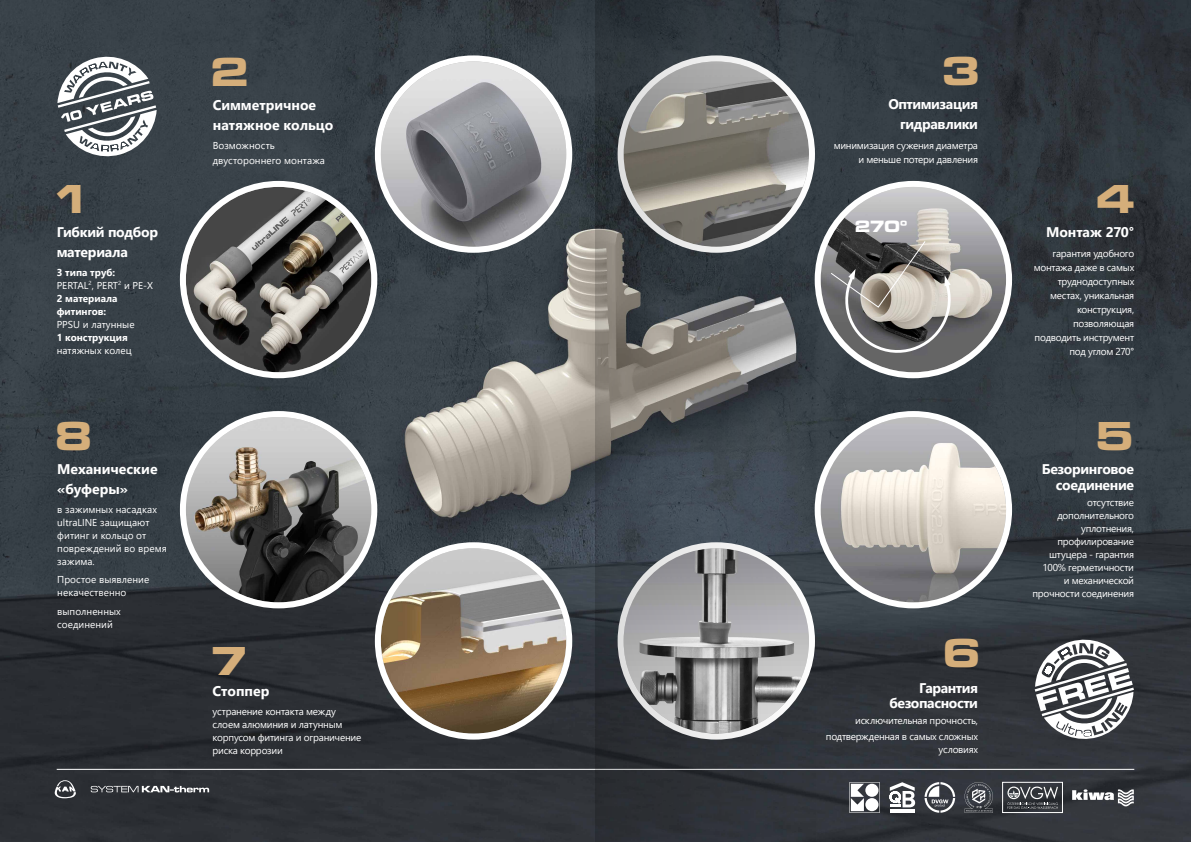
<style>
.page{position:relative;width:1191px;height:842px;background:#fff}
.page>*{position:absolute;margin:0;border:0;box-sizing:border-box;transform-origin:0 0}
.t1{font:42px "Microgramma D Bol Ext";color:#d5ae7a}
.t2{font:17px "Microgramma D Bol Ext";color:#fff}
.t3{font:700 14px/15.8px "Segoe UI";letter-spacing:-.02em;color:#fff;text-align:right}
.t4{font:700 14px/19.6px "Segoe UI";color:#fff}
.t5{font:10px/13px "Segoe UI";letter-spacing:-.025em;color:#fff;text-align:right}
.t6{font:10px/13px "Segoe UI";color:#fff}
.t7{font:700 10px/13px "Segoe UI";color:#fff}
.s1{font-weight:400}
</style>
<div class="page">
<img style="left:0;top:0;width:1191px;height:842px">
<svg style="left:1034px;top:636px;width:100px;height:107px"></svg>
<div style="left:378px;top:545px;width:191px;height:192px;background:#fff;border-radius:50%"></div>
<img style="left:381px;top:548px;width:185px;height:186px;border-radius:93px">
<div style="left:375px;top:542px;width:197px;height:198px;border:6px solid #fff;border-radius:50%"></div>
<div style="left:378px;top:58px;width:191px;height:192px;background:#fff;border-radius:50%"></div>
<img style="left:381px;top:61px;width:185px;height:186px;border-radius:93px">
<div style="left:375px;top:55px;width:197px;height:198px;border:6px solid #fff;border-radius:50%"></div>
<svg style="left:817px;top:414px;width:192px;height:191px"></svg>
<img style="left:820px;top:417px;width:186px;height:185px;border-radius:93px">
<div style="left:814px;top:411px;width:198px;height:197px;border:6px solid #fff;border-radius:50%"></div>
<svg style="left:183px;top:414px;width:191px;height:191px"></svg>
<img style="left:186px;top:417px;width:185px;height:185px;border-radius:93px">
<div style="left:180px;top:411px;width:197px;height:197px;border:6px solid #fff;border-radius:50%"></div>
<svg style="left:817px;top:184px;width:192px;height:191px"></svg>
<img style="left:820px;top:187px;width:186px;height:185px;border-radius:93px">
<div style="left:814px;top:181px;width:198px;height:197px;border:6px solid #fff;border-radius:50%"></div>
<svg style="left:829px;top:240px;width:125px;height:122px;background:#83807d"></svg>
<hr style="left:57px;top:769px;width:1077px;height:1px;background:#fff">
<svg style="left:91px;top:786px;width:118px;height:6px"></svg>
<svg style="left:55px;top:779px;width:21px;height:19px"></svg>
<svg style="left:183px;top:184px;width:191px;height:191px"></svg>
<img style="left:186px;top:187px;width:185px;height:185px;border-radius:93px">
<div style="left:180px;top:181px;width:197px;height:197px;border:6px solid #fff;border-radius:50%"></div>
<svg style="left:924px;top:782px;width:31px;height:31px"></svg>
<svg style="left:1072px;top:789px;width:61px;height:17px"></svg>
<svg style="left:849px;top:782px;width:31px;height:31px"></svg>
<hr style="left:889px;top:810px;width:25px;height:3px;background:#fff">
<svg style="left:889px;top:782px;width:26px;height:25px"></svg>
<div style="left:1002px;top:782px;width:60px;height:31px;border:1px solid #fff"></div>
<svg style="left:1007px;top:786px;width:51px;height:23px"></svg>
<svg style="left:964px;top:782px;width:29px;height:31px"></svg>
<svg style="left:57px;top:53px;width:100px;height:107px"></svg>
<svg style="left:595px;top:0;width:221px;height:842px;background:#5f6264"></svg>
<h1 class="t1" style="left:53px;top:171px;width:40px">1</h1>
<h3 class="t3" style="left:57px;top:222px;width:103px;line-height:19.6px;text-align:left">Гибкий подбор материала</h3>
<p class="t7" style="left:57px;top:265px;width:98px">3 типа труб:<br><span class="s1">PERTAL</span><sup>2</sup><span class="s1">, PERT</span><sup>2</sup> <span class="s1">и PE-X<br></span>2 материала фитингов:</p>
<p class="t6" style="left:57px;top:317px;width:79px">PPSU и латунные</p>
<p class="t7" style="left:57px;top:330px;width:73px">1 конструкция</p>
<p class="t6" style="left:57px;top:343px;width:76px">натяжных колец</p>
<h1 class="t1" style="left:54px;top:407px;width:40px">8</h1>
<h3 class="t4" style="left:57px;top:458px;width:102px">Механические «буферы»</h3>
<p class="t6" style="left:57px;top:502px;width:111px">в зажимных насадках ultraLINE защищают фитинг и кольцо от повреждений во время зажима.</p>
<p class="t6" style="left:57px;top:572px;width:94px">Простое выявление некачественно</p>
<p class="t6" style="left:57px;top:604px;width:65px">выполненных соединений</p>
<h1 class="t1" style="left:210px;top:43px;width:40px">2</h1>
<h1 class="t1" style="left:942px;top:42px;width:40px">3</h1>
<h3 class="t4" style="left:213px;top:94px;width:122px">Симметричное натяжное кольцо</h3>
<p class="t6" style="left:213px;top:136px;width:114px;line-height:15.8px">Возможность двустороннего монтажа</p>
<h1 class="t1" style="left:210px;top:632px;width:40px">7</h1>
<h3 class="t4" style="left:213px;top:680px;width:58px">Стоппер</h3>
<p class="t5" style="left:213px;top:704px;width:150px;text-align:left">устранение контакта между слоем алюминия и латунным корпусом фитинга и ограничение риска коррозии</p>
<h3 class="t3" style="left:888px;top:93px;width:91px;line-height:19.7px">Оптимизация гидравлики</h3>
<p class="t5" style="left:833px;top:137px;width:146px;line-height:14px">минимизация сужения диаметра и меньше потери давления</p>
<h2 class="t2" style="left:855px;top:215px;width:55px">270°</h2>
<h1 class="t1" style="left:943px;top:625px;width:40px">6</h1>
<h3 class="t3" style="left:889px;top:679px;width:90px">Гарантия безопасности</h3>
<p class="t5" style="left:826px;top:712px;width:154px;line-height:15.8px">исключительная прочность, подтвержденная в самых сложных</p>
<p class="t5" style="left:938px;top:742px;width:41px">условиях</p>
<h1 class="t1" style="left:1096px;top:171px;width:40px">4</h1>
<h3 class="t3" style="left:1046px;top:223px;width:89px">Монтаж 270°</h3>
<p class="t5" style="left:1033px;top:246px;width:102px;line-height:14px">гарантия удобного монтажа даже в самых труднодоступных местах, уникальная конструкция, позволяющая подводить инструмент под углом 270°</p>
<h1 class="t1" style="left:1096px;top:407px;width:40px">5</h1>
<h3 class="t3" style="left:1041px;top:460px;width:94px">Безоринговое соединение</h3>
<p class="t5" style="left:1032px;top:495px;width:103px">отсутствие дополнительного уплотнения, профилирование штуцера - гарантия<br>100% герметичности<br>и механической прочности соединения</p>
</div>
